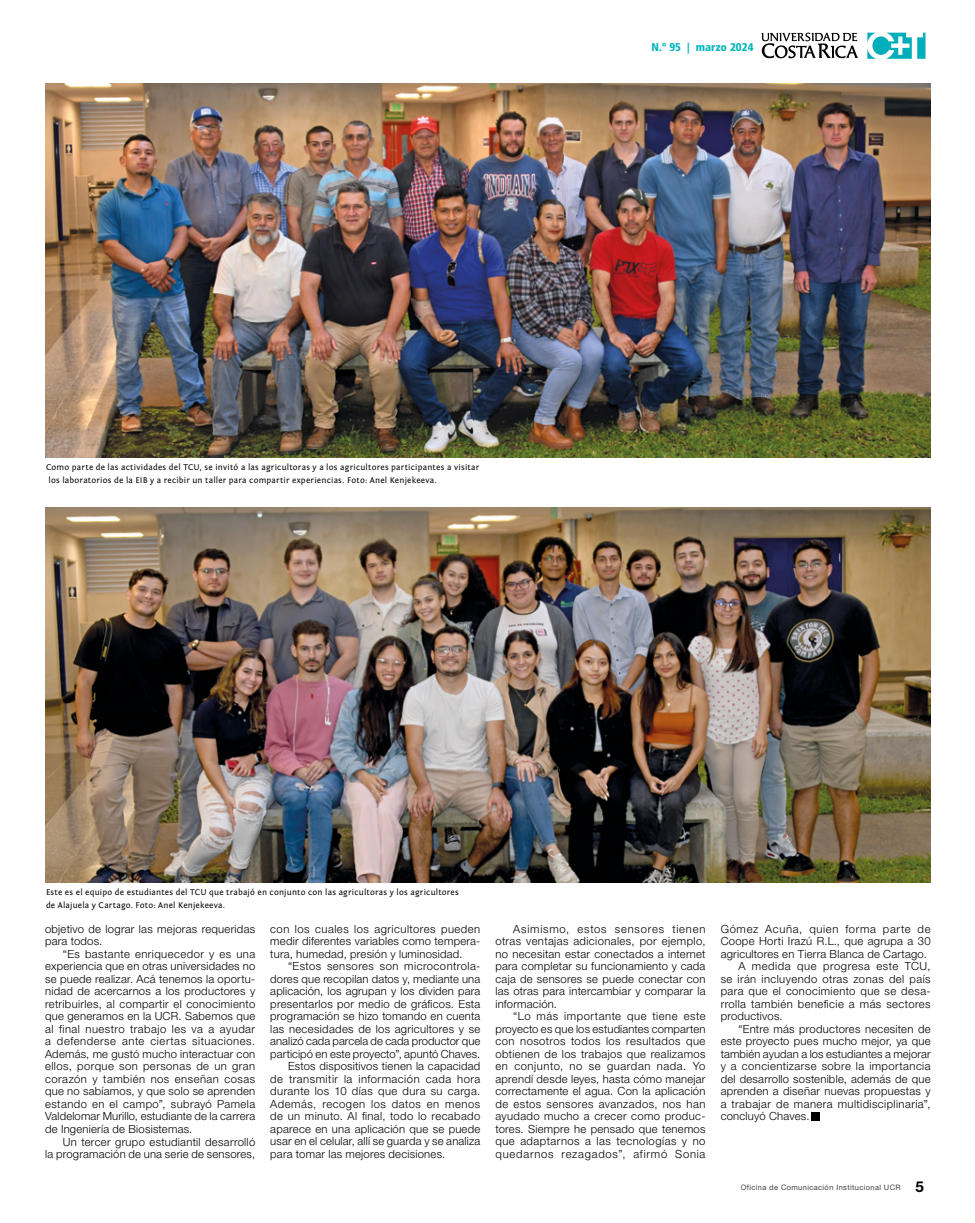
<style>
.page{position:relative;width:975px;height:1223px;background:#fff}
.page>*{position:absolute;margin:0;border:0;box-sizing:border-box;transform-origin:0 0}
.t1{font:300 11.25px/12.5px "Helvetica Neue LT Std";letter-spacing:.02em;color:#000;text-align:justify}
.t2{font:300 11.25px "Helvetica Neue LT Std";letter-spacing:.04em;color:#000}
.t3{font:300 11.25px "Helvetica Neue LT Std";letter-spacing:.05em;color:#000}
.t4{font:300 11.25px "Helvetica Neue LT Std";letter-spacing:.045em;color:#000}
.t5{font:300 11.25px "Helvetica Neue LT Std";letter-spacing:.06em;color:#000}
.t6{font:900 condensed 11.25px "Frutiger LT Std";letter-spacing:.005em;color:#00b6bd}
.t7{font:8.75px/12.5px "Fontin Sans";letter-spacing:.02em;color:#000}
.t8{font:7.5px "Helvetica Neue LT Std";letter-spacing:.05em;color:#414042}
.s1{font-weight:700;font-size:15px;color:#000}
</style>
<div class="page">
<svg style="left:867px;top:33px;width:44px;height:26px"></svg>
<svg style="left:917px;top:33px;width:8px;height:26px"></svg>
<svg style="left:761px;top:33px;width:96px;height:25px"></svg>
<img style="left:45px;top:83px;width:885px;height:375px">
<div style="left:810px;top:1112px;width:9px;height:9px;background:#000"></div>
<img style="left:46px;top:507px;width:884px;height:375px">
<p class="t6" style="left:651px;top:40px;width:103px">N.º 95 | marzo 2024</p>
<p class="t7" style="left:46px;top:461px;width:434px">Como parte de las actividades del TCU, se invitó a las agricultoras y a los agricultores participantes a visitar los laboratorios de la EIB y a recibir un taller para compartir experiencias. Foto: Anel Kenjekeeva.</p>
<p class="t7" style="left:46px;top:886px;width:414px">Este es el equipo de estudiantes del TCU que trabajó en conjunto con las agricultoras y los agricultores de Alajuela y Cartago. Foto: Anel Kenjekeeva.</p>
<p class="t1" style="left:45px;top:922px;width:212px">objetivo de lograr las mejoras requeridas para todos.</p>
<p class="t1" style="left:45px;top:947px;width:212px;text-indent:18px">“Es bastante enriquecedor y es una experiencia que en otras universidades no se puede realizar. Acá tenemos la oportu&shy;nidad de acercarnos a los productores y retribuirles, al compartir el conocimiento que generamos en la UCR. Sabemos que al final nuestro trabajo les va a ayudar a defenderse ante ciertas situaciones.<br>Además, me gustó mucho interactuar con ellos, porque son personas de un gran corazón y también nos enseñan cosas que no sabíamos, y que solo se aprenden estando en el campo”, subrayó Pamela Valdelomar Murillo, estudiante de la carrera de Ingeniería de Biosistemas.</p>
<p class="t1" style="left:45px;top:1134px;width:212px;text-align:right">Un tercer grupo estudiantil desarrolló<br>la programación de una serie de sensores,</p>
<p class="t1" style="left:270px;top:922px;width:211px">con los cuales los agricultores pueden medir diferentes variables como tempera&shy;tura, humedad, presión y luminosidad.</p>
<p class="t2" style="left:288px;top:959px;width:194px">“Estos sensores son microcontrola-</p>
<p class="t1" style="left:270px;top:972px;width:211px">dores que recopilan datos y, mediante una</p>
<p class="t1" style="left:270px;top:984px;width:211px">aplicación, los agrupan y los dividen para</p>
<p class="t1" style="left:270px;top:997px;width:211px">presentarlos por medio de gráficos. Esta</p>
<p class="t1" style="left:270px;top:1009px;width:211px">programación se hizo tomando en cuenta</p>
<p class="t1" style="left:270px;top:1022px;width:211px">las necesidades de los agricultores y se</p>
<p class="t1" style="left:270px;top:1034px;width:211px">analizó cada parcela de cada productor que</p>
<p class="t1" style="left:270px;top:1047px;width:211px">participó en este proyecto”, apuntó Chaves.</p>
<p class="t1" style="left:288px;top:1059px;width:194px">Estos dispositivos tienen la capacidad</p>
<p class="t4" style="left:270px;top:1072px;width:211px">de transmitir la información cada hora</p>
<p class="t2" style="left:270px;top:1084px;width:211px">durante los 10 días que dura su carga.</p>
<p class="t3" style="left:270px;top:1097px;width:211px">Además, recogen los datos en menos</p>
<p class="t1" style="left:270px;top:1109px;width:211px">de un minuto. Al final, todo lo recabado</p>
<p class="t1" style="left:270px;top:1122px;width:211px">aparece en una aplicación que se puede</p>
<p class="t1" style="left:270px;top:1134px;width:211px">usar en el celular, allí se guarda y se analiza</p>
<p class="t1" style="left:270px;top:1147px;width:176px">para tomar las mejores decisiones.</p>
<p class="t1" style="left:495px;top:922px;width:211px;text-indent:18px">Asimismo, estos sensores tienen otras ventajas adicionales, por ejemplo, no necesitan estar conectados a internet para completar su funcionamiento y cada caja de sensores se puede conectar con las otras para intercambiar y comparar la información.</p>
<p class="t1" style="left:495px;top:1009px;width:211px;text-indent:18px">“Lo más importante que tiene este proyecto es que los estudiantes comparten con nosotros todos los resultados que obtienen de los trabajos que realizamos en conjunto, no se guardan nada. Yo aprendí desde leyes, hasta cómo manejar correctamente el agua. Con la aplicación de estos sensores avanzados, nos han ayudado mucho a crecer como produc&shy;tores. Siempre he pensado que tenemos que adaptarnos a las tecnologías y no quedarnos rezagados”, afirmó Sonia</p>
<p class="t5" style="left:720px;top:922px;width:211px">Gómez Acuña, quien forma parte de</p>
<p class="t1" style="left:720px;top:934px;width:211px">Coope Horti Irazú R.L., que agrupa a 30</p>
<p class="t1" style="left:720px;top:947px;width:208px">agricultores en Tierra Blanca de Cartago.</p>
<p class="t3" style="left:738px;top:959px;width:194px">A medida que progresa este TCU,</p>
<p class="t2" style="left:720px;top:972px;width:211px">se irán incluyendo otras zonas del país</p>
<p class="t1" style="left:720px;top:984px;width:211px">para que el conocimiento que se desa-</p>
<p class="t2" style="left:720px;top:997px;width:211px">rrolla también beneficie a más sectores</p>
<p class="t1" style="left:720px;top:1009px;width:63px">productivos.</p>
<p class="t1" style="left:738px;top:1022px;width:194px">“Entre más productores necesiten de</p>
<p class="t1" style="left:720px;top:1034px;width:211px">este proyecto pues mucho mejor, ya que</p>
<p class="t1" style="left:720px;top:1047px;width:211px">también ayudan a los estudiantes a mejorar</p>
<p class="t2" style="left:720px;top:1059px;width:211px">y a concientizarse sobre la importancia</p>
<p class="t1" style="left:720px;top:1072px;width:211px">del desarrollo sostenible, además de que</p>
<p class="t1" style="left:720px;top:1084px;width:211px">aprenden a diseñar nuevas propuestas y</p>
<p class="t2" style="left:720px;top:1097px;width:211px">a trabajar de manera multidisciplinaria”,</p>
<p class="t1" style="left:720px;top:1109px;width:90px">concluyó Chaves.</p>
<p class="t8" style="left:740px;top:1182px;width:185px">Oficina de Comunicación Institucional UCR <span class="s1">5</span></p>
</div>
